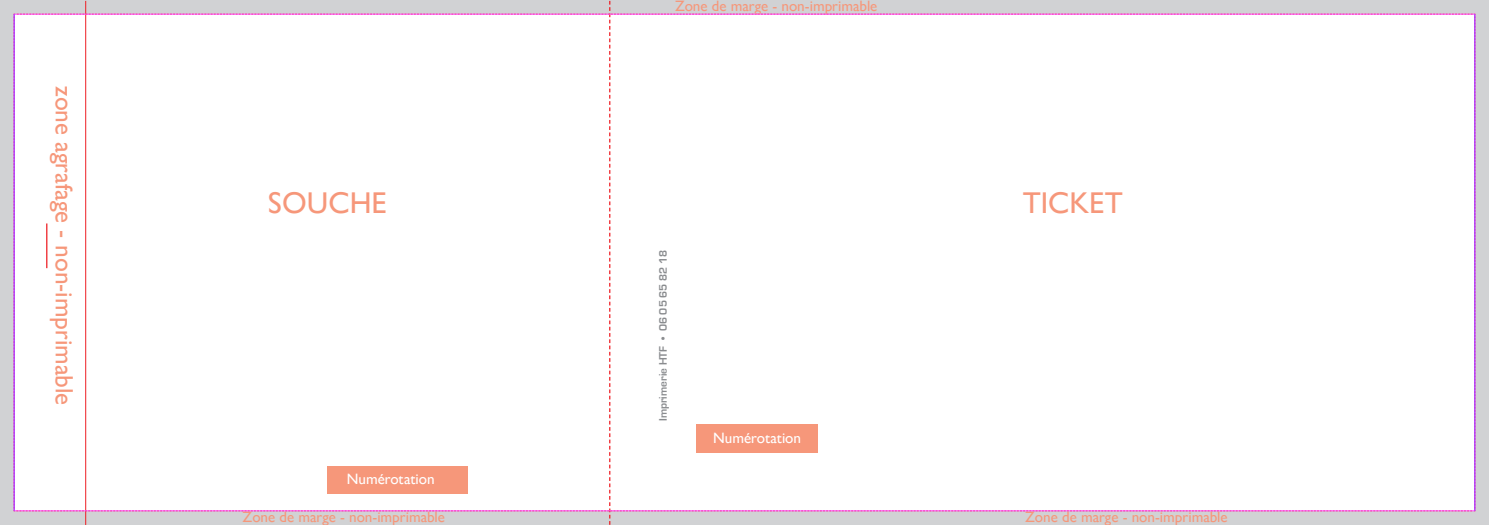
<style>
.page{position:relative;width:1489px;height:525px;background:#fff}
.page>*{position:absolute;margin:0;border:0;box-sizing:border-box;transform-origin:0 0}
.t1{font:500 30px "Gill Sans Nova";color:#f6977a}
.t2{font:500 25px "Gill Sans Nova";color:#f6977a}
.t3{font:500 15px "Gill Sans Nova";color:#f6977a}
.t4{font:500 15px "Gill Sans Nova";color:#fff}
.t5{font:700 11.25px "Eurostile";color:#8a8c8f}
</style>
<div class="page">
<div style="left:0;top:0;width:1488px;height:524px;background:#d1d2d4"></div>
<div style="left:14px;top:1px;width:1461px;height:523px;background:#fff"></div>
<hr style="left:85px;top:1px;width:1px;height:523px;background:#ee1d23">
<hr style="left:46px;top:223px;width:1px;height:45px;background:#ee1d23">
<div style="left:328px;top:466px;width:140px;height:27px;background:#f6977a"></div>
<div style="left:696px;top:424px;width:122px;height:28px;background:#f6977a"></div>
<hr style="left:14px;top:14px;width:1px;height:496px;background:#93f">
<hr style="left:1474px;top:14px;width:1px;height:496px;background:#93f">
<p class="t2" style="left:80px;top:86px;width:320px;rotate:90deg">zone agrafage - non-imprimable</p>
<p class="t1" style="left:268px;top:185px;width:121px">SOUCHE</p>
<p class="t4" style="left:347px;top:469px;width:89px">Numérotation</p>
<p class="t3" style="left:675px;top:-3px;width:204px">Zone de marge - non-imprimable</p>
<p class="t5" style="left:657px;top:421px;width:173px;rotate:-90deg">Imprimerie HTF • 06 05 65 82 18</p>
<p class="t4" style="left:713px;top:428px;width:89px">Numérotation</p>
<p class="t1" style="left:1022px;top:185px;width:102px">TICKET</p>
<p class="t3" style="left:243px;top:507px;width:204px">Zone de marge - non-imprimable</p>
<p class="t3" style="left:1025px;top:507px;width:204px">Zone de marge - non-imprimable</p>
</div>
